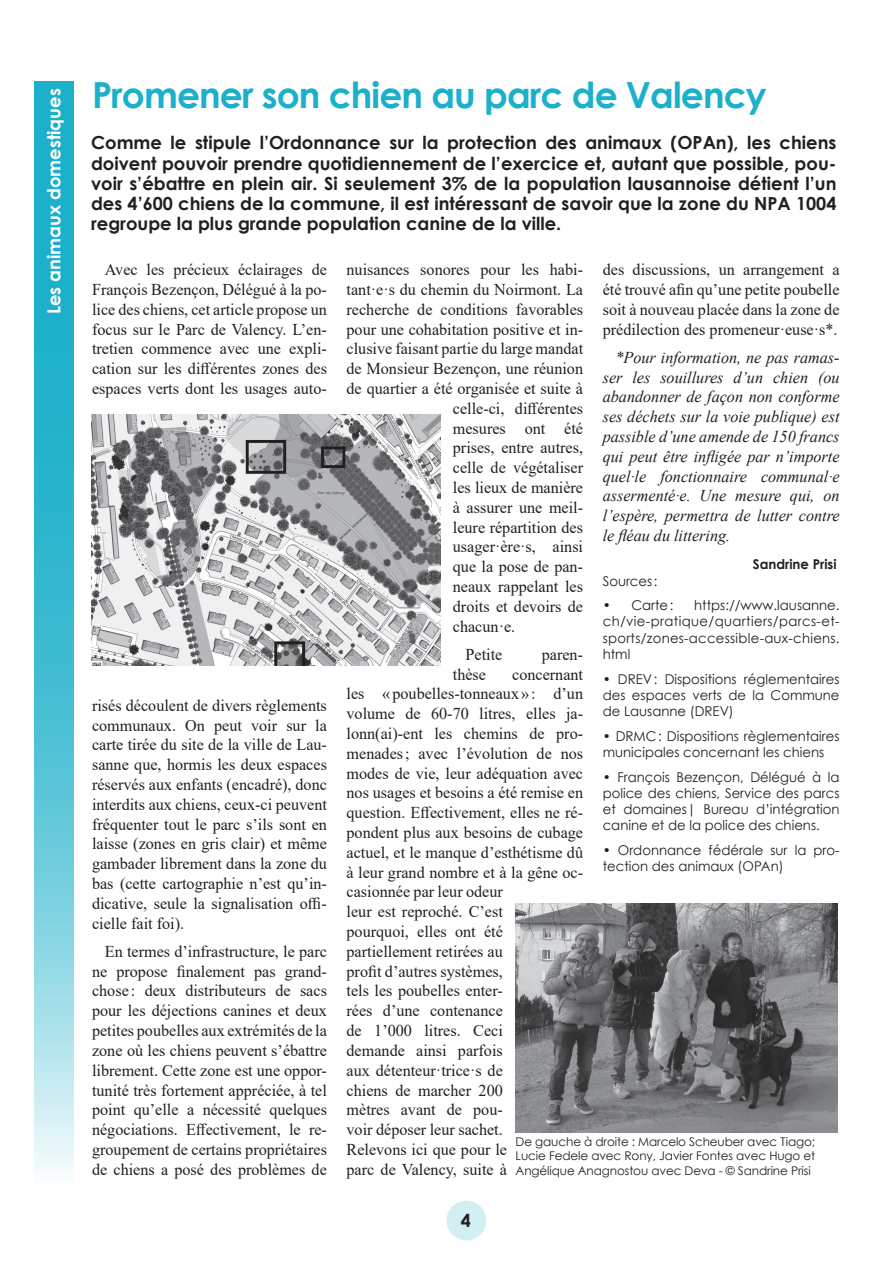
<style>
.page{position:relative;width:893px;height:1263px;background:#fff}
.page>*{position:absolute;margin:0;border:0;box-sizing:border-box;transform-origin:0 0}
.t1{font:700 36px "Century Gothic";letter-spacing:-.025em;color:#1cb0ca}
.textes{font:700 18px/20.2px "Century Gothic";color:#231f20;text-align:justify}
.t2{font:700 18px "Century Gothic";color:#fff}
.t3{font:16.5px/19.8px "Times New Roman";color:#231f20;text-align:justify}
.t4{font:italic 16.5px/19.8px "Times New Roman";color:#231f20;text-align:justify}
.t5{font:13.5px/16.2px "Century Gothic";color:#231f20;text-align:justify}
.t6{font:700 13.5px "Century Gothic";color:#231f20}
.t7{font:12px/14.4px "Century Gothic";letter-spacing:-.01em;color:#231f20;text-align:justify}
</style>
<div class="page">
<svg style="left:34px;top:81px;width:40px;height:1089px;background:#53c3d6"></svg>
<div style="left:446px;top:1200px;width:40px;height:40px;background:#d2eff4;border-radius:50%"></div>
<img style="left:91px;top:415px;width:349px;height:250px">
<img style="left:516px;top:904px;width:322px;height:228px">
<p class="t2" style="left:40px;top:314px;width:227px;rotate:-90deg">Les animaux domestiques</p>
<p class="t1" style="left:92px;top:67px;width:676px">Promener son chien au parc de Valency</p>
<p class="textes" style="left:91px;top:132px;width:747px">Comme le stipule l’Ordonnance sur la protection des animaux (OPAn), les chiens doivent pouvoir prendre quotidiennement de l’exercice et, autant que possible, pou&shy;voir s’ébattre en plein air. Si seulement 3% de la population lausannoise détient l’un des 4’600 chiens de la commune, il est intéressant de savoir que la zone du NPA 1004 regroupe la plus grande population canine de la ville.</p>
<p class="t3" style="left:92px;top:259px;width:236px;text-indent:13px">Avec les précieux éclairages de François Bezençon, Délégué à la po&shy;lice des chiens, cet article propose un focus sur le Parc de Valency. L’en&shy;tretien commence avec une expli&shy;cation sur les différentes zones des espaces verts dont les usages auto-</p>
<p class="t3" style="left:347px;top:259px;width:238px">nuisances sonores pour les habi-</p>
<p class="t3" style="left:347px;top:279px;width:238px">tant·e·s du chemin du Noirmont. La</p>
<p class="t3" style="left:347px;top:299px;width:238px">recherche de conditions favorables</p>
<p class="t3" style="left:347px;top:319px;width:238px">pour une cohabitation positive et in-</p>
<p class="t3" style="left:347px;top:338px;width:238px">clusive faisant partie du large mandat</p>
<p class="t3" style="left:347px;top:358px;width:238px">de Monsieur Bezençon, une réunion</p>
<p class="t3" style="left:347px;top:378px;width:238px">de quartier a été organisée et suite à</p>
<p class="t3" style="left:453px;top:398px;width:132px">celle-ci, différentes</p>
<p class="t3" style="left:453px;top:418px;width:132px">mesures ont été</p>
<p class="t3" style="left:453px;top:437px;width:132px">prises, entre autres,</p>
<p class="t3" style="left:453px;top:457px;width:132px">celle de végétaliser</p>
<p class="t3" style="left:453px;top:477px;width:132px">les lieux de manière</p>
<p class="t3" style="left:453px;top:497px;width:132px">à assurer une meil-</p>
<p class="t3" style="left:453px;top:517px;width:132px">leure répartition des</p>
<p class="t3" style="left:453px;top:536px;width:132px">usager·ère·s, ainsi</p>
<p class="t3" style="left:453px;top:556px;width:132px">que la pose de pan-</p>
<p class="t3" style="left:453px;top:576px;width:132px">neaux rappelant les</p>
<p class="t3" style="left:453px;top:596px;width:132px">droits et devoirs de</p>
<p class="t3" style="left:453px;top:616px;width:64px">chacun·e.</p>
<p class="t3" style="left:466px;top:644px;width:38px">Petite</p>
<p class="t3" style="left:542px;top:644px;width:43px">paren-</p>
<p class="t3" style="left:453px;top:664px;width:35px">thèse</p>
<p class="t3" style="left:603px;top:259px;width:238px">des discussions, un arrangement a été trouvé afin qu’une petite poubelle soit à nouveau placée dans la zone de prédilection des promeneur·euse·s*.</p>
<p class="t4" style="left:603px;top:347px;width:238px;text-indent:13px">*Pour information, ne pas ramas&shy;ser les souillures d’un chien (ou abandonner de façon non conforme ses déchets sur la voie publique) est passible d’une amende de 150 francs qui peut être infligée par n’importe quel·le fonctionnaire communal·e assermenté·e. Une mesure qui, on l’espère, permettra de lutter contre le fléau du littering.</p>
<p class="t6" style="left:753px;top:554px;width:85px">Sandrine Prisi</p>
<p class="t5" style="left:603px;top:572px;width:56px">Sources:</p>
<p class="t5" style="left:603px;top:597px;width:72px">• Carte:</p>
<p class="t5" style="left:603px;top:597px;width:238px;text-indent:91px">https://www.lausanne. ch/vie-pratique/quartiers/parcs-et&shy;sports/zones-accessible-aux-chiens. html</p>
<p class="t5" style="left:603px;top:670px;width:238px">• DREV: Dispositions réglementaires des espaces verts de la Commune de Lausanne (DREV)</p>
<p class="t5" style="left:603px;top:727px;width:238px">• DRMC: Dispositions règlementaires municipales concernant les chiens</p>
<p class="t5" style="left:603px;top:768px;width:238px">• François Bezençon, Délégué à la police des chiens, Service des parcs et domaines| Bureau d’intégration canine et de la police des chiens.</p>
<p class="t5" style="left:603px;top:842px;width:238px">• Ordonnance fédérale sur la pro&shy;tection des animaux (OPAn)</p>
<p class="t3" style="left:347px;top:664px;width:238px;text-align:left;text-indent:166px">concernant les « poubelles-tonneaux» : d’un volume de 60-70 litres, elles ja&shy;lonn(ai)-ent les chemins de pro&shy;menades; avec l’évolution de nos modes de vie, leur adéquation avec nos usages et besoins a été remise en question. Effectivement, elles ne ré&shy;pondent plus aux besoins de cubage actuel, et le manque d’esthétisme dû à leur grand nombre et à la gêne oc&shy;casionnée par leur odeur<br>leur est reproché. C’est<br>pourquoi, elles ont été partiellement retirées au<br>profit d’autres systèmes,<br>tels les poubelles enter-<br>rées d’une contenance<br>de 1’000 litres. Ceci<br>demande ainsi parfois<br>aux détenteur·trice·s de<br>chiens de marcher 200<br>mètres avant de pou-<br>voir déposer leur sachet.<br>Relevons ici que pour le<br>parc de Valency, suite à</p>
<p class="t3" style="left:92px;top:695px;width:236px">risés découlent de divers règlements communaux. On peut voir sur la carte tirée du site de la ville de Lau&shy;sanne que, hormis les deux espaces réservés aux enfants (encadré), donc interdits aux chiens, ceux-ci peuvent fréquenter tout le parc s’ils sont en laisse (zones en gris clair) et même gambader librement dans la zone du bas (cette cartographie n’est qu’in&shy;dicative, seule la signalisation offi&shy;cielle fait foi).</p>
<p class="t3" style="left:92px;top:941px;width:236px;text-indent:13px">En termes d’infrastructure, le parc ne propose finalement pas grand&shy;chose : deux distributeurs de sacs pour les déjections canines et deux petites poubelles aux extrémités de la zone où les chiens peuvent s’ébattre librement. Cette zone est une oppor&shy;tunité très fortement appréciée, à tel point qu’elle a nécessité quelques négociations. Effectivement, le re&shy;groupement de certains propriétaires de chiens a posé des problèmes de</p>
<p class="t7" style="left:516px;top:1134px;width:301px">De gauche à droite : Marcelo Scheuber avec Tiago; Lucie Fedele avec Rony, Javier Fontes avec Hugo et Angélique Anagnostou avec Deva - © Sandrine Prisi</p>
<p class="textes" style="left:461px;top:1210px;width:12px">4</p>
</div>
